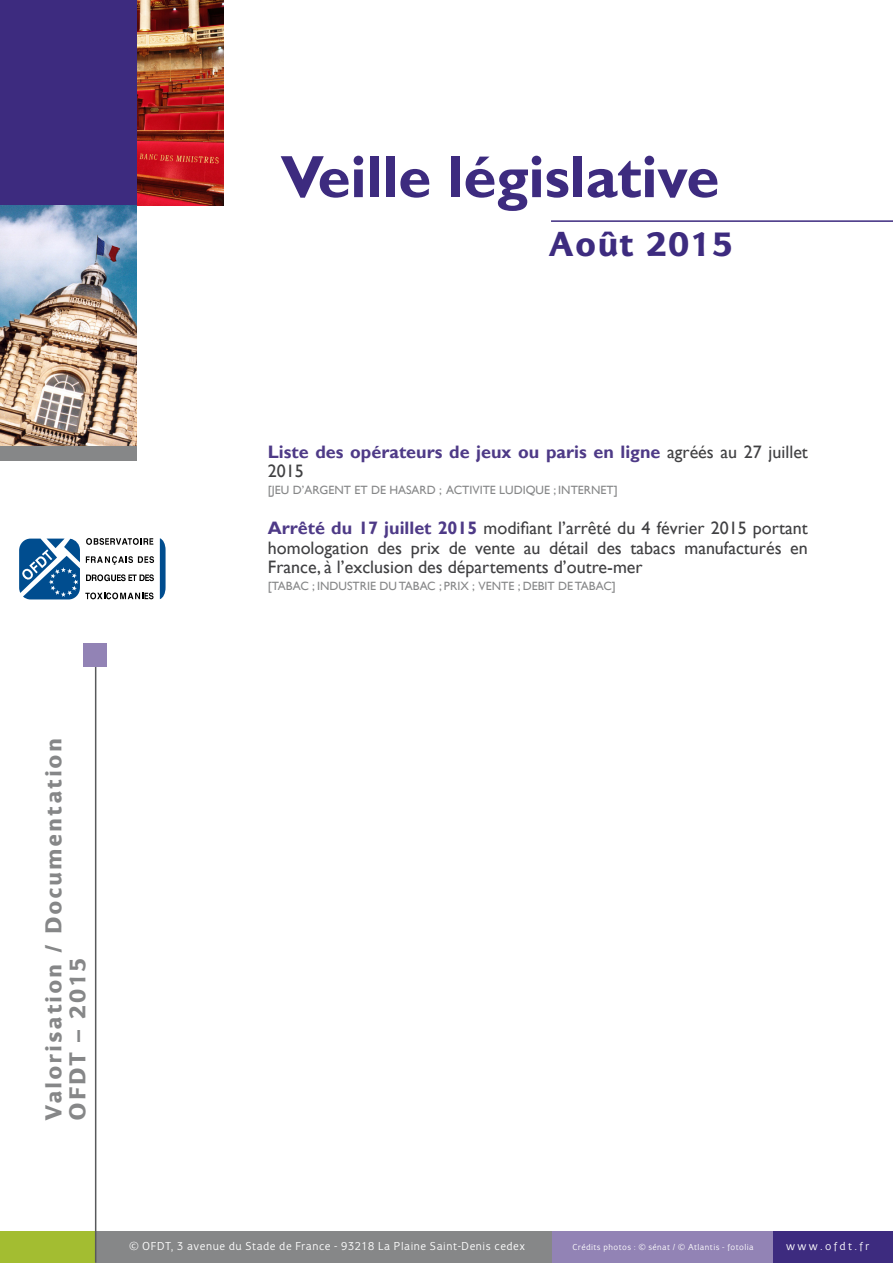
<style>
.page{position:relative;width:893px;height:1263px;background:#fff}
.page>*{position:absolute;margin:0;border:0;box-sizing:border-box;transform-origin:0 0}
.t1{font:700 60px "Gill Sans";letter-spacing:-.005em;color:#3d2b7f}
.t2{font:700 36px "Eurocrat";letter-spacing:.02em;color:#3d2b7f}
.t3{font:700 24px/24px "Eurocrat";letter-spacing:.07em;color:#868788}
.t4{font:18px/19.5px "Gill Sans";color:#404042;text-align:justify}
.t5{font:700 18px/19.5px "Gill Sans";color:#4e3a87}
.t6{font:12px "Gill Sans";color:#868788}
.t7{font:12px "Eurocrat";letter-spacing:.05em;color:#fff}
.t8{font:12px "Eurocrat";letter-spacing:.2em;color:#fff}
.t9{font:9px "Eurocrat";letter-spacing:.05em;color:#fff}
.s1{font-weight:400;color:#404042}
.s2{font-weight:700;color:#4e3a87}
</style>
<div class="page">
<img style="left:136px;top:0;width:87px;height:205px">
<div style="left:0;top:0;width:136px;height:206px;background:#3d2b7f"></div>
<div style="left:85px;top:1231px;width:471px;height:32px;background:#868788"></div>
<div style="left:771px;top:1231px;width:122px;height:32px;background:#3d2b7f"></div>
<div style="left:0;top:205px;width:136px;height:255px;background:#868788"></div>
<hr style="left:551px;top:220px;width:342px;height:2px;background:#3d2b7f">
<div style="left:0;top:1231px;width:96px;height:32px;background:#a3bd31"></div>
<svg style="left:160px;top:538px;width:6px;height:61px"></svg>
<svg style="left:19px;top:538px;width:135px;height:61px"></svg>
<hr style="left:95px;top:648px;width:1px;height:615px;background:#58595b">
<div style="left:553px;top:1231px;width:220px;height:32px;background:#9283b5"></div>
<div style="left:83px;top:643px;width:24px;height:24px;background:#9283b5"></div>
<img style="left:0;top:205px;width:136px;height:240px">
<h1 class="t1" style="left:281px;top:141px;width:440px">Veille législative</h1>
<h2 class="t2" style="left:549px;top:223px;width:186px">Août 2015</h2>
<p class="t5" style="left:268px;top:442px;width:542px">Liste des opérateurs de jeux ou paris en ligne <span class="s1">agréés au 27 juillet<br>2015</span></p>
<p class="t6" style="left:268px;top:482px;width:351px">[JEU D’ARGENT ET DE HASARD ; ACTIVITE LUDIQUE ; INTERNET]</p>
<p class="t4" style="left:268px;top:519px;width:542px"><span class="s2">Arrêté du 17 juillet 2015</span> modifiant l’arrêté du 4 février 2015 portant homologation des prix de vente au détail des tabacs manufacturés en France, à l’exclusion des départements d’outre-mer</p>
<p class="t6" style="left:268px;top:579px;width:350px">[TABAC ; INDUSTRIE DU TABAC ; PRIX ; VENTE ; DEBIT DE TABAC]</p>
<h3 class="t3" style="left:41px;top:1120px;width:384px;rotate:-90deg">Valorisation / Documentation<br>OFDT – 2015</h3>
<p class="t7" style="left:129px;top:1239px;width:397px">© OFDT, 3 avenue du Stade de France - 93218 La Plaine Saint-Denis cedex</p>
<p class="t9" style="left:573px;top:1241px;width:182px">Crédits photos : © sénat / © Atlantis - fotolia</p>
<p class="t8" style="left:786px;top:1239px;width:85px">www.ofdt.fr</p>
</div>
